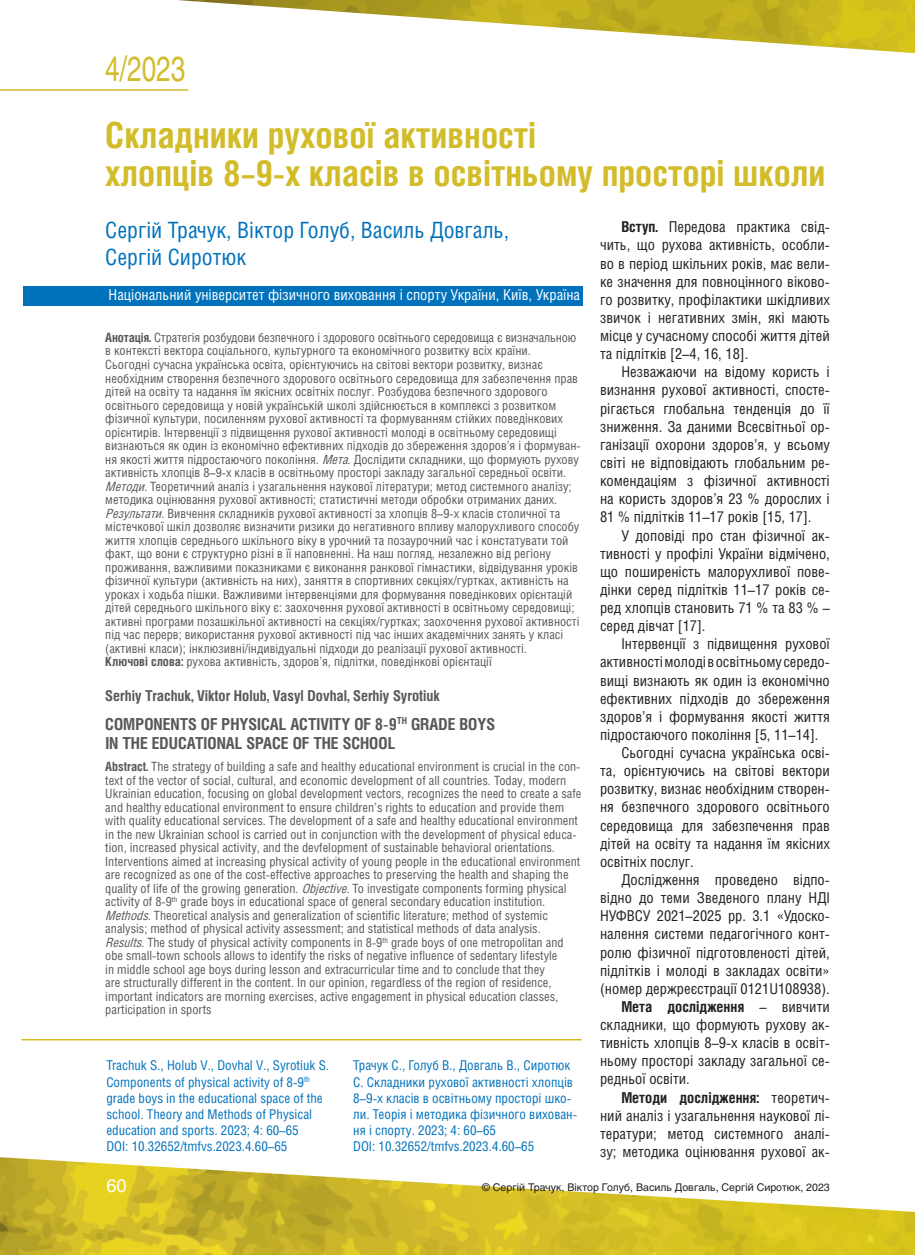
<style>
.page{position:relative;width:915px;height:1255px;background:#fff}
.page>*{position:absolute;margin:0;border:0;box-sizing:border-box;transform-origin:0 0}
.t1{font:700 36px/37.5px "Helios Cond C";color:#d3bc29}
.t2{font:34.5px "Helios C";color:#d3bc29;scale:.75 1}
.t3{font:22.5px/27px "Helios Cond C";color:#0072bc}
.t4{font:18px "Helios C";color:#fff}
.t5{font:700 16.5px/19.8px "Helios Cond C";color:#57585a}
.t6{font:15px/18.1px "Helios Cond C";color:#231f20;text-align:justify}
.t7{font:15px "Helios Cond C";color:#fff}
.t8{font:700 15px "Helios Cond C";color:#57585a}
.t9{font:700 15px "Helios Cond C";color:#231f20}
.t10{font:13.5px/16.2px "Helios Cond C";color:#0072bc}
.t11{font:12.75px/13.5px "Helios Cond C";color:#57585a}
.t12{font:10.5px "Helios C";color:#231f20}
.s1{font-weight:700}
.s2{font-weight:400}
.s3{font-style:italic}
</style>
<div class="page">
<img style="left:177px;top:0;width:737px;height:53px">
<img style="left:0;top:1157px;width:914px;height:97px">
<hr style="left:0;top:89px;width:188px;height:2px;background:#d3bc29">
<div style="left:23px;top:286px;width:560px;height:19px;background:#0072bc"></div>
<hr style="left:21px;top:1038px;width:560px;height:2px;background:#d3bc29">
<h2 class="t2" style="left:105px;top:48px;width:108px">4/2023</h2>
<h1 class="t1" style="left:105px;top:116px;width:721px">СКЛАДНИКИ РУХОВОЇ АКТИВНОСТІ<br>ХЛОПЦІВ 8–9-Х КЛАСІВ В ОСВІТНЬОМУ ПРОСТОРІ ШКОЛИ</h1>
<h3 class="t3" style="left:105px;top:216px;width:405px">Сергій Трачук, Віктор Голуб, Василь Довгаль,<br>Сергій Сиротюк</h3>
<p class="t7" style="left:108px;top:286px;width:473px">Національний університет фізичного виховання і спорту України, Київ, Україна</p>
<p class="t6" style="left:600px;top:218px;width:231px;text-indent:21px"><span class="s1">ВСТУП.</span> Передова практика свід&shy;чить, що рухова активність, особли&shy;во в період шкільних років, має вели&shy;ке значення для повноцінного віково&shy;го розвитку, профілактики шкідливих звичок і негативних змін, які мають місце у сучасному способі життя дітей та підлітків [2–4, 16, 18].</p>
<p class="t6" style="left:600px;top:362px;width:231px;text-indent:21px">Незважаючи на відому користь і визнання рухової активності, спосте&shy;рігається глобальна тенденція до її зниження. За даними Всесвітньої ор&shy;ганізації охорони здоров’я, у всьому світі не відповідають глобальним ре&shy;комендаціям з фізичної активності на користь здоров’я 23 % дорослих і 81 % підлітків 11–17 років [15, 17].</p>
<p class="t6" style="left:600px;top:526px;width:231px;text-indent:21px">У доповіді про стан фізичної ак&shy;тивності у профілі України відмічено, що поширеність малорухливої пове&shy;дінки серед підлітків 11–17 років се&shy;ред хлопців становить 71 % та 83 % – серед дівчат [17].</p>
<p class="t6" style="left:621px;top:634px;width:210px">Інтервенції з підвищення рухової</p>
<p class="t6" style="left:600px;top:652px;width:231px">активності молоді в освітньому середо-</p>
<p class="t6" style="left:600px;top:671px;width:231px">вищі визнають як один із економічно</p>
<p class="t6" style="left:600px;top:689px;width:231px">ефективних підходів до збереження</p>
<p class="t6" style="left:600px;top:707px;width:231px">здоров’я і формування якості життя</p>
<p class="t6" style="left:600px;top:725px;width:220px">підростаючого покоління [5, 11–14].</p>
<p class="t6" style="left:621px;top:743px;width:210px">Сьогодні сучасна українська осві-</p>
<p class="t6" style="left:600px;top:761px;width:231px">та, орієнтуючись на світові вектори</p>
<p class="t6" style="left:600px;top:779px;width:231px">розвитку, визнає необхідним створен-</p>
<p class="t6" style="left:600px;top:797px;width:231px">ня безпечного здорового освітнього</p>
<p class="t6" style="left:600px;top:815px;width:231px">середовища для забезпечення прав</p>
<p class="t6" style="left:600px;top:834px;width:231px">дітей на освіту та надання їм якісних</p>
<p class="t6" style="left:600px;top:852px;width:95px">освітніх послуг.</p>
<p class="t6" style="left:621px;top:870px;width:210px">Дослідження проведено відпо-</p>
<p class="t6" style="left:600px;top:888px;width:231px">відно до теми Зведеного плану НДІ</p>
<p class="t6" style="left:600px;top:906px;width:231px">НУФВСУ 2021–2025 рр. 3.1 «Удоско-</p>
<p class="t6" style="left:600px;top:924px;width:231px">налення системи педагогічного конт-</p>
<p class="t6" style="left:600px;top:942px;width:231px">ролю фізичної підготовленості дітей,</p>
<p class="t6" style="left:600px;top:960px;width:231px">підлітків і молоді в закладах освіти»</p>
<p class="t6" style="left:600px;top:979px;width:231px">(номер держреєстрації 0121U108938).</p>
<p class="t9" style="left:621px;top:997px;width:210px">МЕТА ДОСЛІДЖЕННЯ <span class="s2">– вивчити</span></p>
<p class="t6" style="left:600px;top:1015px;width:231px">складники, що формують рухову ак-</p>
<p class="t6" style="left:600px;top:1033px;width:231px">тивність хлопців 8–9-х класів в освіт-</p>
<p class="t6" style="left:600px;top:1051px;width:231px">ньому просторі закладу загальної се-</p>
<p class="t6" style="left:600px;top:1069px;width:91px">редньої освіти.</p>
<p class="t9" style="left:621px;top:1088px;width:210px">МЕТОДИ ДОСЛІДЖЕННЯ: <span class="s2">теоретич-</span></p>
<p class="t6" style="left:600px;top:1105px;width:231px">ний аналіз і узагальнення наукової лі-</p>
<p class="t6" style="left:600px;top:1124px;width:231px">тератури; метод системного аналі-</p>
<p class="t6" style="left:600px;top:1142px;width:231px">зу; методика оцінювання рухової ак-</p>
<p class="t11" style="left:105px;top:330px;width:477px"><span class="s1">АНОТАЦІЯ.</span> Стратегія розбудови безпечного і здорового освітнього середовища є визначальною в контексті вектора соціального, культурного та економічного розвитку всіх країни.<br>Сьогодні сучасна українська освіта, орієнтуючись на світові вектори розвитку, визнає необхідним створення безпечного здорового освітнього середовища для забезпечення прав дітей на освіту та надання їм якісних освітніх послуг. Розбудова безпечного здорового освітнього середовища у новій українській школі здійснюється в комплексі з розвитком фізичної культури, посиленням рухової активності та формуванням стійких поведінкових орієнтирів. Інтервенції з підвищення рухової активності молоді в освітньому середовищі визнаються як один із економічно ефективних підходів до збереження здоров’я і формуван&shy;ня якості життя підростаючого покоління. <span class="s3">Мета.</span>Дослідити складники, що формують рухову активність хлопців 8–9-х класів в освітньому просторі закладу загальної середньої освіти.<br><span class="s3">Методи.</span>Теоретичний аналіз і узагальнення наукової літератури; метод системного аналізу; методика оцінювання рухової активності; статистичні методи обробки отриманих даних.<br><span class="s3">Результати.</span>Вивчення складників рухової активності за хлопців 8–9-х класів столичної та містечкової шкіл дозволяє визначити ризики до негативного впливу малорухливого способу життя хлопців середнього шкільного віку в урочний та позаурочний час і констатувати той факт, що вони є структурно різні в її наповненні. На наш погляд, незалежно від регіону проживання, важливими показниками є виконання ранкової гімнастики, відвідування уроків фізичної культури (активність на них), заняття в спортивних секціях/гуртках, активність на уроках і ходьба пішки. Важливими інтервенціями для формування поведінкових орієнтацій дітей середнього шкільного віку є: заохочення рухової активності в освітньому середовищі; активні програми позашкільної активності на секціях/гуртках; заохочення рухової активності під час перерв; використання рухової активності під час інших академічних занять у класі (активні класи); інклюзивні/індивідуальні підходи до реалізації рухової активності.<br><span class="s1">КЛЮЧОВІ СЛОВА:</span> рухова активність, здоров’я, підлітки, поведінкові орієнтації</p>
<p class="t8" style="left:105px;top:686px;width:336px">SERHIY TRACHUK, VIKTOR HOLUB, VASYL DOVHAL, SERHIY SYROTIUK</p>
<p class="t5" style="left:105px;top:713px;width:391px">COMPONENTS OF PHYSICAL ACTIVITY OF 8-9<sup>TH</sup> GRADE BOYS<br>IN THE EDUCATIONAL SPACE OF THE SCHOOL</p>
<p class="t11" style="left:105px;top:759px;width:477px"><span class="s1">ABSTRACT.</span> The strategy of building a safe and healthy educational environment is crucial in the con&shy;text of the vector of social, cultural, and economic development of all countries. Today, modern Ukrainian education, focusing on global development vectors, recognizes the need to create a safe and healthy educational environment to ensure children’s rights to education and provide them with quality educational services. The development of a safe and healthy educational environment in the new Ukrainian school is carried out in conjunction with the development of physical educa&shy;tion, increased physical activity, and the devfelopment of sustainable behavioral orientations.<br>Interventions aimed at increasing physical activity of young people in the educational environment are recognized as one of the cost-effective approaches to preserving the health and shaping the quality of life of the growing generation. <span class="s3">Objective.</span>To investigate components forming physical activity of 8-9<sup>th</sup> grade boys in educational space of general secondary education institution.<br><span class="s3">Methods.</span>Theoretical analysis and generalization of scientific literature; method of systemic analysis; method of physical activity assessment; and statistical methods of data analysis.<br><span class="s3">Results.</span>The study of physical activity components in 8-9<sup>th</sup> grade boys of one metropolitan and obe small-town schools allows to identify the risks of negative influence of sedentary lifestyle<br>in middle school age boys during lesson and extracurricular time and to conclude that they<br>are structurally different in the content. In our opinion, regardless of the region of residence, important indicators are morning exercises, active engagement in physical education classes, participation in sports</p>
<p class="t10" style="left:106px;top:1057px;width:224px">Trachuk S., Holub V., Dovhal V., Syrotiuk S.<br>Components of physical activity of 8-9<sup>th </sup>grade boys in the educational space of the school. Theory and Methods of Physical education and sports. 2023; 4: 60–65<br>DOI: 10.32652/tmfvs.2023.4.60–65</p>
<p class="t10" style="left:353px;top:1057px;width:225px">Трачук С., Голуб В., Довгаль В., Сиротюк С. Складники рухової активності хлопців 8–9-х класів в освітньому просторі шко&shy;ли. Теорія і методика фізичного вихован&shy;ня і спорту. 2023; 4: 60–65<br>DOI: 10.32652/tmfvs.2023.4.60–65</p>
<h3 class="t4" style="left:106px;top:1175px;width:22px">60</h3>
<p class="t12" style="left:482px;top:1180px;width:349px">© Сергій Трачук, Віктор Голуб, Василь Довгаль, Сергій Сиротюк, 2023</p>
</div>
